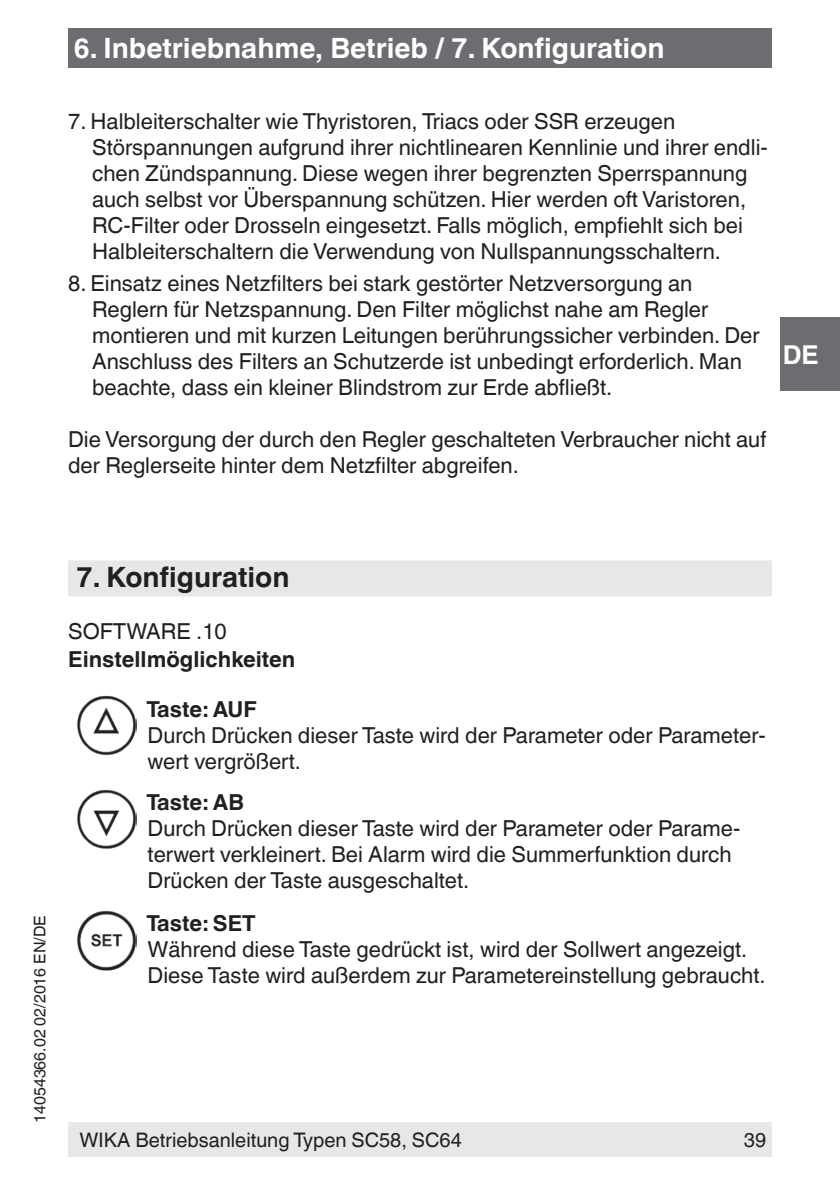
<style>
.page{position:relative;width:840px;height:1191px;background:#fff}
.page>*{position:absolute;margin:0;border:0;box-sizing:border-box;transform-origin:0 0}
.t1{font:700 28px "Helvetica World";color:#fff}
.t2{font:700 28px "Helvetica World";color:#231f20}
.t3{font:700 26px "Helvetica World";color:#fff}
.t4{font:22px/26px "Helvetica World";color:#231f20}
.t5{font:700 22px "Helvetica World";color:#231f20}
.t6{font:20px "Helvetica World";color:#231f20}
.t7{font:16px "Helvetica World";color:#231f20}
</style>
<div class="page">
<div style="left:68px;top:1123px;width:703px;height:34px;background:#e6e7e9"></div>
<div style="left:68px;top:28px;width:703px;height:40px;background:#6c6d70"></div>
<div style="left:779px;top:317px;width:60px;height:74px;background:#6c6d70"></div>
<div style="left:68px;top:560px;width:703px;height:36px;background:#e6e7e9"></div>
<img style="left:77px;top:695px;width:60px;height:61px">
<img style="left:77px;top:789px;width:60px;height:60px">
<img style="left:77px;top:910px;width:60px;height:61px">
<p class="t1" style="left:74px;top:32px;width:592px">6. Inbetriebnahme, Betrieb / 7. Konfiguration</p>
<p class="t4" style="left:92px;top:109px;width:676px;text-indent:-24px">7. Halbleiterschalter wie Thyristoren, Triacs oder SSR erzeugen Störspannungen aufgrund ihrer nichtlinearen Kennlinie und ihrer endli&shy;chen Zündspannung. Diese wegen ihrer begrenzten Sperrspannung auch selbst vor Überspannung schützen. Hier werden oft Varistoren, RC-Filter oder Drosseln eingesetzt. Falls möglich, empfiehlt sich bei Halbleiterschaltern die Verwendung von Nullspannungsschaltern.</p>
<p class="t4" style="left:92px;top:271px;width:668px;text-indent:-24px">8. Einsatz eines Netzfilters bei stark gestörter Netzversorgung an Reglern für Netzspannung. Den Filter möglichst nahe am Regler montieren und mit kurzen Leitungen berührungssicher verbinden. Der Anschluss des Filters an Schutzerde ist unbedingt erforderlich. Man beachte, dass ein kleiner Blindstrom zur Erde abfließt.</p>
<p class="t4" style="left:68px;top:427px;width:699px">Die Versorgung der durch den Regler geschalteten Verbraucher nicht auf der Reglerseite hinter dem Netzfilter abgreifen.</p>
<p class="t3" style="left:782px;top:339px;width:38px">DE</p>
<p class="t7" style="left:31px;top:1123px;width:209px;rotate:-90deg">14054366.02 02/2016 EN/DE</p>
<p class="t2" style="left:77px;top:561px;width:214px">7. Konfiguration</p>
<p class="t4" style="left:68px;top:619px;width:160px">SOFTWARE .10</p>
<p class="t5" style="left:68px;top:647px;width:228px">Einstellmöglichkeiten</p>
<p class="t5" style="left:146px;top:696px;width:112px">Taste: AUF</p>
<p class="t4" style="left:147px;top:722px;width:619px">Durch Drücken dieser Taste wird der Parameter oder Parameter&shy;wert vergrößert.</p>
<p class="t5" style="left:146px;top:789px;width:99px">Taste: AB</p>
<p class="t4" style="left:147px;top:815px;width:594px">Durch Drücken dieser Taste wird der Parameter oder Parame&shy;terwert verkleinert. Bei Alarm wird die Summerfunktion durch<br>Drücken der Taste ausgeschaltet.</p>
<p class="t5" style="left:146px;top:910px;width:111px">Taste: SET</p>
<p class="t4" style="left:147px;top:936px;width:619px">Während diese Taste gedrückt ist, wird der Sollwert angezeigt.<br>Diese Taste wird außerdem zur Parametereinstellung gebraucht.</p>
<p class="t6" style="left:79px;top:1128px;width:383px">WIKA Betriebsanleitung Typen SC58, SC64</p>
<p class="t6" style="left:743px;top:1128px;width:24px">39</p>
</div>
